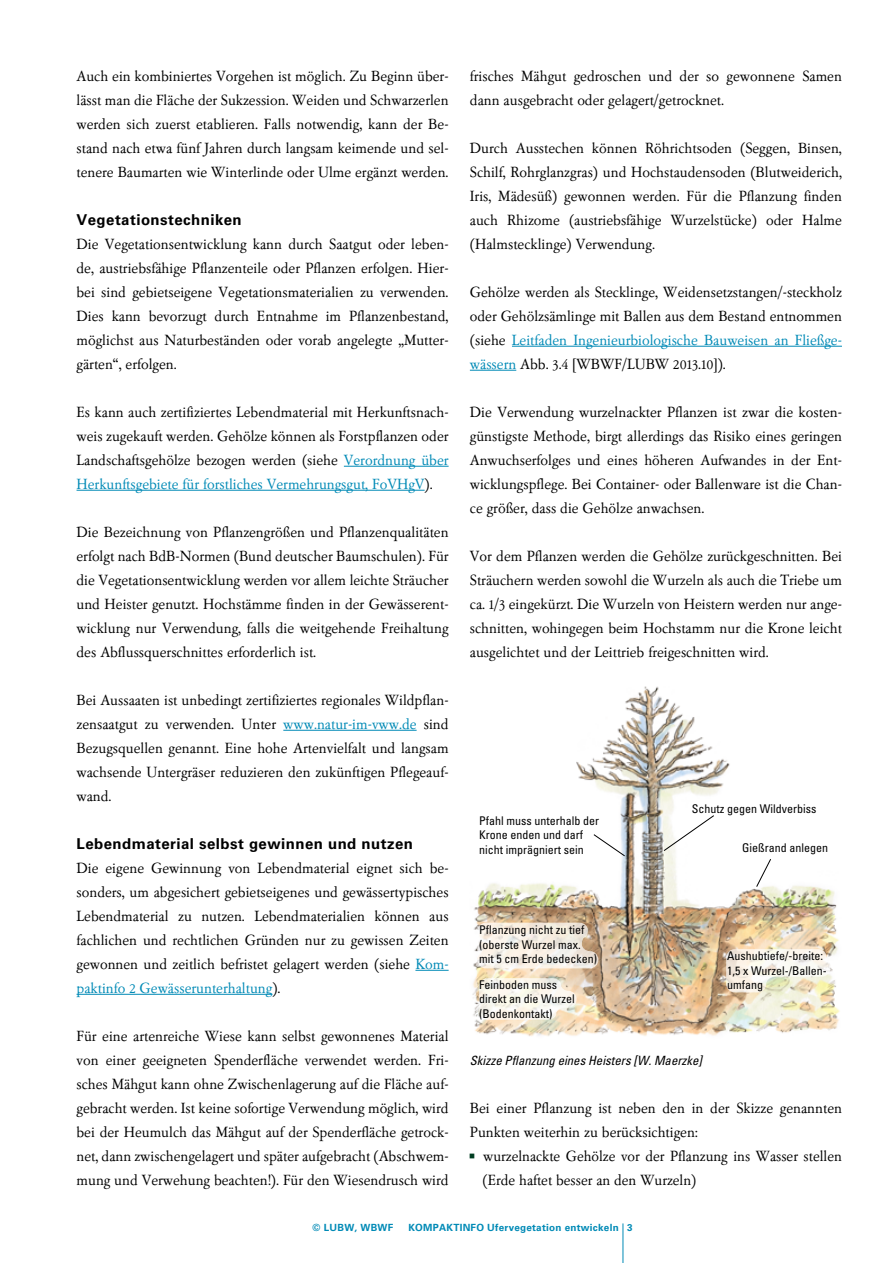
<style>
.page{position:relative;width:893px;height:1263px;background:#fff}
.page>*{position:absolute;margin:0;border:0;box-sizing:border-box;transform-origin:0 0}
.KI_Fließtext{font:15.3px/24px "Garamontfor LUBWB";color:#000;text-align:justify}
.KI_Fließtext_ohne_Ab{font:15.3px/24px "Garamontfor LUBWB";color:#000}
.KI_H2ohneNum{font:700 15px "Universfor LUBW 65";letter-spacing:.03em;color:#000}
.KI_Fließtext-2{font:12.75px "Universfor LUBW 57 Cn Obl";color:#000}
.t1{font:12px/14.4px "Universfor LUBW 57 Cn";color:#000}
.KI_Seitenzahl_rechts{font:700 9.9px "Universfor LUBW 65";letter-spacing:.025em;color:#008ab6}
.s1{color:#008ab6}
.s2{font-size:9px;color:#003d21}
</style>
<div class="page">
<hr style="left:623px;top:1223px;width:1px;height:40px;background:#008ab6">
<hr style="left:344px;top:466px;width:105px;height:1px;background:#008ab6">
<hr style="left:77px;top:490px;width:348px;height:1px;background:#008ab6">
<hr style="left:283px;top:730px;width:134px;height:1px;background:#008ab6">
<hr style="left:415px;top:970px;width:34px;height:1px;background:#008ab6">
<hr style="left:77px;top:994px;width:195px;height:1px;background:#008ab6">
<hr style="left:512px;top:346px;width:330px;height:1px;background:#008ab6">
<hr style="left:470px;top:370px;width:46px;height:1px;background:#008ab6">
<img style="left:472px;top:686px;width:368px;height:350px">
<svg style="left:477px;top:923px;width:121px;height:45px;background:#efe6db"></svg>
<svg style="left:479px;top:978px;width:98px;height:42px"></svg>
<svg style="left:726px;top:949px;width:104px;height:43px"></svg>
<svg style="left:593px;top:833px;width:33px;height:24px"></svg>
<svg style="left:663px;top:814px;width:52px;height:38px"></svg>
<svg style="left:756px;top:858px;width:16px;height:30px"></svg>
<p class="KI_Fließtext" style="left:77px;top:64px;width:374px">Auch ein kombiniertes Vorgehen ist möglich. Zu Beginn über&shy;lässt man die Fläche der Sukzession. Weiden und Schwarzerlen werden sich zuerst etablieren. Falls notwendig, kann der Be&shy;stand nach etwa fünf Jahren durch langsam keimende und sel&shy;tenere Baumarten wie Winterlinde oder Ulme ergänzt werden.</p>
<h2 class="KI_H2ohneNum" style="left:77px;top:211px;width:167px">Vegetationstechniken</h2>
<p class="KI_Fließtext" style="left:77px;top:232px;width:374px">Die Vegetationsentwicklung kann durch Saatgut oder leben&shy;de, austriebsfähige Pflanzenteile oder Pflanzen erfolgen. Hier&shy;bei sind gebietseigene Vegetationsmaterialien zu verwenden.<br>Dies kann bevorzugt durch Entnahme im Pflanzenbestand, möglichst aus Naturbeständen oder vorab angelegte „Mutter&shy;gärten“, erfolgen.</p>
<p class="KI_Fließtext" style="left:77px;top:400px;width:374px">Es kann auch zertifiziertes Lebendmaterial mit Herkunftsnach&shy;weis zugekauft werden. Gehölze können als Forstpflanzen oder Landschaftsgehölze bezogen werden (siehe <span class="s1">Verordnung über Herkunftsgebiete für forstliches Vermehrungsgut, FoVHgV</span>).</p>
<p class="KI_Fließtext" style="left:77px;top:520px;width:374px">Die Bezeichnung von Pflanzengrößen und Pflanzenqualitäten erfolgt nach BdB-Normen (Bund deutscher Baumschulen). Für die Vegetationsentwicklung werden vor allem leichte Sträucher und Heister genutzt. Hochstämme finden in der Gewässerent&shy;wicklung nur Verwendung, falls die weitgehende Freihaltung des Abflussquerschnittes erforderlich ist.</p>
<p class="KI_Fließtext" style="left:77px;top:688px;width:374px">Bei Aussaaten ist unbedingt zertifiziertes regionales Wildpflan&shy;zensaatgut zu verwenden. Unter <span class="s1">www.natur-im-vww.de</span> sind Bezugsquellen genannt. Eine hohe Artenvielfalt und langsam wachsende Untergräser reduzieren den zukünftigen Pflegeauf&shy;wand.</p>
<h2 class="KI_H2ohneNum" style="left:77px;top:835px;width:338px">Lebendmaterial selbst gewinnen und nutzen</h2>
<p class="KI_Fließtext" style="left:77px;top:856px;width:374px">Die eigene Gewinnung von Lebendmaterial eignet sich be&shy;sonders, um abgesichert gebietseigenes und gewässertypisches Lebendmaterial zu nutzen. Lebendmaterialien können aus fachlichen und rechtlichen Gründen nur zu gewissen Zeiten gewonnen und zeitlich befristet gelagert werden (siehe <span class="s1">Kom&shy;paktinfo 2 Gewässerunterhaltung</span>).</p>
<p class="KI_Fließtext" style="left:77px;top:1024px;width:374px">Für eine artenreiche Wiese kann selbst gewonnenes Material von einer geeigneten Spenderfläche verwendet werden. Fri&shy;sches Mähgut kann ohne Zwischenlagerung auf die Fläche auf&shy;gebracht werden. Ist keine sofortige Verwendung möglich, wird bei der Heumulch das Mähgut auf der Spenderfläche getrock&shy;net, dann zwischengelagert und später aufgebracht (Abschwem&shy;mung und Verwehung beachten!). Für den Wiesendrusch wird</p>
<p class="KI_Fließtext" style="left:470px;top:64px;width:374px">frisches Mähgut gedroschen und der so gewonnene Samen dann ausgebracht oder gelagert/getrocknet.</p>
<p class="KI_Fließtext" style="left:470px;top:136px;width:374px">Durch Ausstechen können Röhrichtsoden (Seggen, Binsen, Schilf, Rohrglanzgras) und Hochstaudensoden (Blutweiderich, Iris, Mädesüß) gewonnen werden. Für die Pflanzung finden auch Rhizome (austriebsfähige Wurzelstücke) oder Halme (Halmstecklinge) Verwendung.</p>
<p class="KI_Fließtext" style="left:470px;top:280px;width:374px">Gehölze werden als Stecklinge, Weidensetzstangen/-steckholz oder Gehölzsämlinge mit Ballen aus dem Bestand entnommen (siehe <span class="s1">Leitfaden Ingenieurbiologische Bauweisen an Fließge&shy;wässern</span> Abb. 3.4 [WBWF/LUBW 2013.10]).</p>
<p class="KI_Fließtext" style="left:470px;top:400px;width:374px">Die Verwendung wurzelnackter Pflanzen ist zwar die kosten&shy;günstigste Methode, birgt allerdings das Risiko eines geringen Anwuchserfolges und eines höheren Aufwandes in der Ent&shy;wicklungspflege. Bei Container- oder Ballenware ist die Chan&shy;ce größer, dass die Gehölze anwachsen.</p>
<p class="KI_Fließtext" style="left:470px;top:544px;width:374px">Vor dem Pflanzen werden die Gehölze zurückgeschnitten. Bei Sträuchern werden sowohl die Wurzeln als auch die Triebe um ca. 1/3 eingekürzt. Die Wurzeln von Heistern werden nur ange&shy;schnitten, wohingegen beim Hochstamm nur die Krone leicht ausgelichtet und der Leittrieb freigeschnitten wird.</p>
<p class="t1" style="left:479px;top:813px;width:121px">Pfahl muss unterhalb der<br>Krone enden und darf nicht imprägniert sein</p>
<p class="t1" style="left:479px;top:922px;width:119px">Pflanzung nicht zu tief (oberste Wurzel max. mit 5 cm Erde bedecken)</p>
<p class="t1" style="left:692px;top:801px;width:126px">Schutz gegen Wildverbiss</p>
<p class="t1" style="left:742px;top:841px;width:87px">Gießrand anlegen</p>
<p class="t1" style="left:727px;top:948px;width:101px">Aushubtiefe/-breite:<br>1,5 x Wurzel-/Ballen-</p>
<p class="t1" style="left:479px;top:977px;width:79px">Feinboden muss</p>
<p class="t1" style="left:727px;top:977px;width:37px">umfang</p>
<p class="t1" style="left:479px;top:992px;width:97px">direkt an die Wurzel (Bodenkontakt)</p>
<p class="KI_Fließtext-2" style="left:470px;top:1052px;width:234px">Skizze Pflanzung eines Heisters [W. Maerzke]</p>
<p class="KI_Fließtext_ohne_Ab" style="left:470px;top:1096px;width:374px">Bei einer Pflanzung ist neben den in der Skizze genannten<br>Punkten weiterhin zu berücksichtigen:</p>
<p class="KI_Fließtext" style="left:483px;top:1144px;width:361px;text-indent:-13px"><span class="s2">◼</span> wurzelnackte Gehölze vor der Pflanzung ins Wasser stellen (Erde haftet besser an den Wurzeln)</p>
<p class="KI_Seitenzahl_rechts" style="left:313px;top:1221px;width:82px">© LUBW, WBWF</p>
<p class="KI_Seitenzahl_rechts" style="left:408px;top:1221px;width:226px">KOMPAKTINFO Ufervegetation entwickeln 3</p>
</div>
